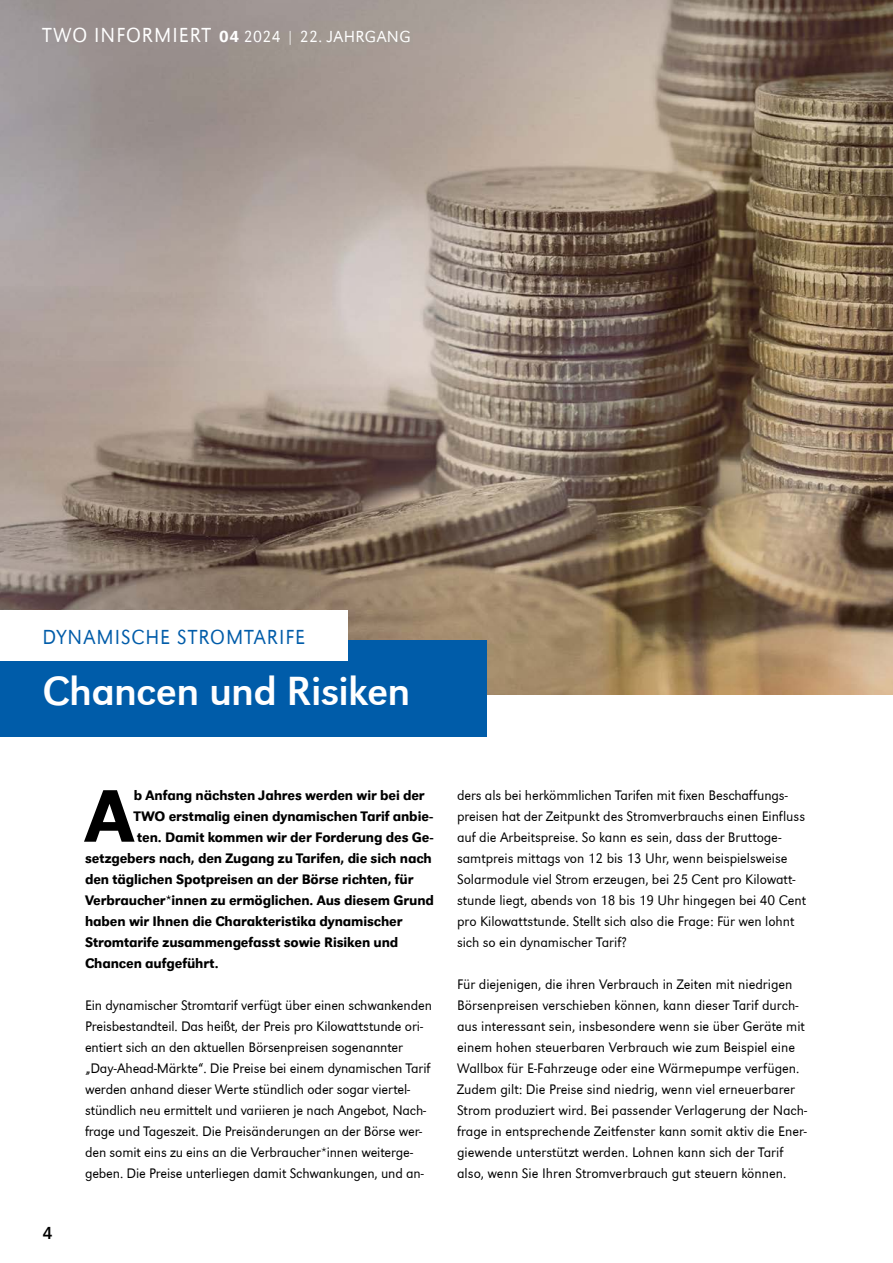
<style>
.page{position:relative;width:893px;height:1263px;background:#fff}
.page>*{position:absolute;margin:0;border:0;box-sizing:border-box;transform-origin:0 0}
.t1{font:500 77.25px "URW Grotesk";color:#000}
.t2{font:42px "URW Grotesk";letter-spacing:-.02em;color:#fff}
.t3{font:300 21px "URW Grotesk";letter-spacing:.05em;color:#005ca9;scale:.96 1}
.t4{font:18px "URW Grotesk";color:#000}
.t5{font:300 16.5px "URW Grotesk";letter-spacing:.025em;color:#fff}
.t6{font:300 14.25px/21px "URW Grotesk";letter-spacing:-.005em;color:#000}
.t7{font:500 14.25px "URW Grotesk";letter-spacing:-.01em;color:#000}
.s1{font-size:21px}
.s2{font-weight:500}
</style>
<div class="page">
<img style="left:0;top:0;width:893px;height:695px">
<div style="left:0;top:640px;width:486px;height:97px;background:#005ca9"></div>
<div style="left:0;top:611px;width:347px;height:50px;background:#fff"></div>
<p class="t5" style="left:43px;top:27px;width:370px"><span class="s1">TWO INFORMIERT</span> <span class="s2">04</span> 2024 | 22. JAHRGANG</p>
<h3 class="t3" style="left:43px;top:625px;width:275px">DYNAMISCHE STROMTARIFE</h3>
<h2 class="t2" style="left:43px;top:660px;width:369px">Chancen und Risiken</h2>
<p class="t4" style="left:43px;top:1220px;width:12px">4</p>
<h1 class="t1" style="left:85px;top:771px;width:51px">A</h1>
<p class="t7" style="left:134px;top:787px;width:292px">b Anfang nächsten Jahres werden wir bei der</p>
<p class="t7" style="left:134px;top:808px;width:301px">TWO erstmalig einen dynamischen Tarif anbie-</p>
<p class="t7" style="left:137px;top:829px;width:298px">ten. Damit kommen wir der Forderung des Ge-</p>
<p class="t7" style="left:85px;top:850px;width:348px">setzgebers nach, den Zugang zu Tarifen, die sich nach</p>
<p class="t7" style="left:85px;top:871px;width:330px">den täglichen Spotpreisen an der Börse richten, für</p>
<p class="t7" style="left:85px;top:892px;width:351px">Verbraucher*innen zu ermöglichen. Aus diesem Grund</p>
<p class="t7" style="left:85px;top:913px;width:319px">haben wir Ihnen die Charakteristika dynamischer</p>
<p class="t7" style="left:85px;top:934px;width:315px">Stromtarife zusammengefasst sowie Risiken und</p>
<p class="t7" style="left:85px;top:955px;width:135px">Chancen aufgeführt.</p>
<p class="t6" style="left:85px;top:994px;width:348px">Ein dynamischer Stromtarif verfügt über einen schwankenden Preisbestandteil. Das heißt, der Preis pro Kilowattstunde ori&shy;entiert sich an den aktuellen Börsenpreisen sogenannter „Day-Ahead-Märkte“. Die Preise bei einem dynamischen Tarif werden anhand dieser Werte stündlich oder sogar viertel&shy;stündlich neu ermittelt und variieren je nach Angebot, Nach&shy;frage und Tageszeit. Die Preisänderungen an der Börse wer&shy;den somit eins zu eins an die Verbraucher*innen weiterge&shy;geben. Die Preise unterliegen damit Schwankungen, und an-</p>
<p class="t6" style="left:457px;top:784px;width:351px">ders als bei herkömmlichen Tarifen mit fixen Beschaffungs&shy;preisen hat der Zeitpunkt des Stromverbrauchs einen Einfluss auf die Arbeitspreise. So kann es sein, dass der Bruttoge&shy;samtpreis mittags von 12 bis 13 Uhr, wenn beispielsweise Solarmodule viel Strom erzeugen, bei 25 Cent pro Kilowatt&shy;stunde liegt, abends von 18 bis 19 Uhr hingegen bei 40 Cent pro Kilowattstunde. Stellt sich also die Frage: Für wen lohnt sich so ein dynamischer Tarif?</p>
<p class="t6" style="left:457px;top:973px;width:351px">Für diejenigen, die ihren Verbrauch in Zeiten mit niedrigen Börsenpreisen verschieben können, kann dieser Tarif durch&shy;aus interessant sein, insbesondere wenn sie über Geräte mit einem hohen steuerbaren Verbrauch wie zum Beispiel eine Wallbox für E-Fahrzeuge oder eine Wärmepumpe verfügen.<br>Zudem gilt: Die Preise sind niedrig, wenn viel erneuerbarer Strom produziert wird. Bei passender Verlagerung der Nach&shy;frage in entsprechende Zeitfenster kann somit aktiv die Ener&shy;giewende unterstützt werden. Lohnen kann sich der Tarif also, wenn Sie Ihren Stromverbrauch gut steuern können.</p>
</div>
